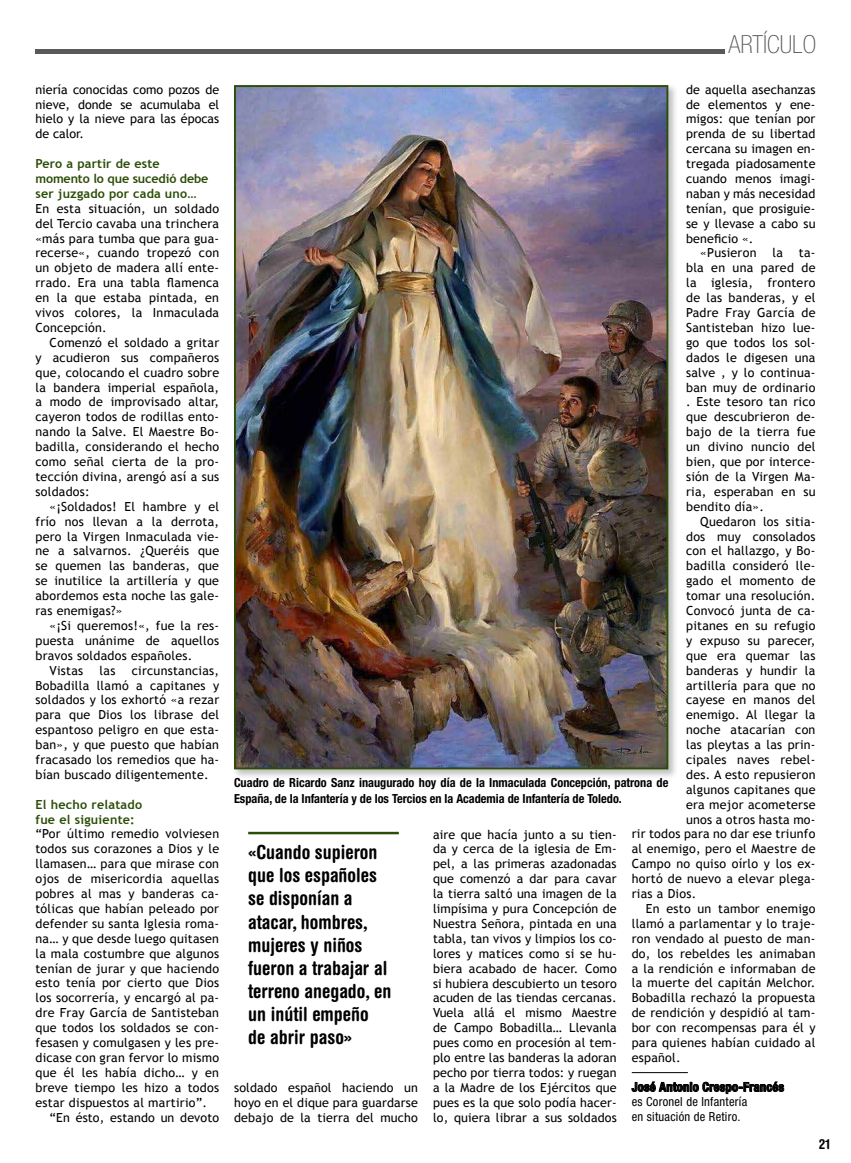
<style>
.page{position:relative;width:851px;height:1163px;background:#fff}
.page>*{position:absolute;margin:0;border:0;box-sizing:border-box;transform-origin:0 0}
.t1{font:100 condensed 25px "Helvetica Neue LT Std";color:#58595b}
.t2{font:700 condensed 19.38px/23.1px "Helvetica Rounded LT Std";color:#000}
.t3{font:700 condensed 13.75px "Helvetica Rounded LT Std";color:#000}
.t4{font:12.5px/14.9px "Trebuchet MS";letter-spacing:.02em;color:#000;text-align:justify}
.t5{font:700 condensed 12.5px/15px "Helvetica Neue LT Std";color:#000}
.t6{font:700 12.5px/14.9px "Trebuchet MS";letter-spacing:.015em;color:#2b4d07}
.t7{font:condensed 12.5px/14.9px "Helvetica Neue LT Std";letter-spacing:.02em;color:#000}
.t8{font:700 condensed 12.5px "Helvetica Neue LT Std";letter-spacing:.02em;color:#000}
</style>
<div class="page">
<hr style="left:35px;top:50px;width:690px;height:4px;background:#58595b">
<hr style="left:631px;top:1072px;width:56px;height:1px;background:#000">
<svg style="left:631px;top:1081px;width:153px;height:12px"></svg>
<div style="left:232px;top:83px;width:446px;height:696px;background:#000;opacity:.25"></div>
<img style="left:237px;top:88px;width:428px;height:678px">
<div style="left:234px;top:85px;width:434px;height:684px;border:2px solid #2b4d07"></div>
<hr style="left:248px;top:831px;width:151px;height:3px;background:#2b4d07">
<p class="t4" style="left:35px;top:82px;width:185px">niería conocidas como pozos de nieve, donde se acumulaba el hielo y la nieve para las épocas de calor.</p>
<p class="t6" style="left:35px;top:156px;width:174px">Pero a partir de este momento lo que sucedió debe ser juzgado por cada uno…</p>
<p class="t4" style="left:35px;top:201px;width:185px">En esta situación, un soldado del Tercio cavaba una trinchera «más para tumba que para gua&shy;recerse«, cuando tropezó con un objeto de madera allí ente&shy;rrado. Era una tabla flamenca en la que estaba pintada, en vivos colores, la Inmaculada Concepción.</p>
<p class="t4" style="left:35px;top:335px;width:185px;text-indent:14px">Comenzó el soldado a gritar y acudieron sus compañeros que, colocando el cuadro sobre la bandera imperial española, a modo de improvisado altar, cayeron todos de rodillas ento&shy;nando la Salve. El Maestre Bo&shy;badilla, considerando el hecho como señal cierta de la pro&shy;tección divina, arengó así a sus soldados:</p>
<p class="t4" style="left:35px;top:499px;width:185px;text-indent:14px">«¡Soldados! El hambre y el frío nos llevan a la derrota, pero la Virgen Inmaculada vie&shy;ne a salvarnos. ¿Queréis que se quemen las banderas, que se inutilice la artillería y que abordemos esta noche las gale&shy;ras enemigas?»</p>
<p class="t4" style="left:50px;top:618px;width:171px">«¡Si queremos!«, fue la res-</p>
<p class="t4" style="left:35px;top:633px;width:185px">puesta unánime de aquellos</p>
<p class="t4" style="left:35px;top:648px;width:158px">bravos soldados españoles.</p>
<p class="t4" style="left:50px;top:662px;width:35px">Vistas</p>
<p class="t4" style="left:100px;top:662px;width:17px">las</p>
<p class="t4" style="left:35px;top:662px;width:185px;text-indent:96px">circunstancias, Bobadilla llamó a capitanes y soldados y los exhortó «a rezar para que Dios los librase del espantoso peligro en que esta&shy;ban», y que puesto que habían fracasado los remedios que ha&shy;bían buscado diligentemente.</p>
<p class="t6" style="left:35px;top:796px;width:108px">El hecho relatado fue el siguiente:</p>
<p class="t4" style="left:35px;top:826px;width:185px">“Por último remedio volviesen</p>
<p class="t4" style="left:35px;top:841px;width:185px">todos sus corazones a Dios y le</p>
<p class="t4" style="left:35px;top:856px;width:185px">llamasen… para que mirase con</p>
<p class="t4" style="left:35px;top:871px;width:185px">ojos de misericordia aquellas</p>
<p class="t4" style="left:35px;top:886px;width:185px">pobres al mas y banderas ca-</p>
<p class="t4" style="left:35px;top:901px;width:185px">tólicas que habían peleado por</p>
<p class="t4" style="left:35px;top:916px;width:185px">defender su santa Iglesia roma-</p>
<p class="t4" style="left:35px;top:930px;width:185px">na… y que desde luego quitasen</p>
<p class="t4" style="left:35px;top:945px;width:185px">la mala costumbre que algunos</p>
<p class="t4" style="left:35px;top:960px;width:185px">tenían de jurar y que haciendo</p>
<p class="t4" style="left:35px;top:975px;width:185px">esto tenía por cierto que Dios</p>
<p class="t4" style="left:35px;top:990px;width:185px">los socorrería, y encargó al pa-</p>
<p class="t4" style="left:35px;top:1005px;width:185px">dre Fray García de Santisteban</p>
<p class="t4" style="left:35px;top:1020px;width:185px">que todos los soldados se con-</p>
<p class="t4" style="left:35px;top:1035px;width:185px">fesasen y comulgasen y les pre-</p>
<p class="t4" style="left:35px;top:1050px;width:185px">dicase con gran fervor lo mismo</p>
<p class="t4" style="left:35px;top:1064px;width:185px">que él les había dicho… y en</p>
<p class="t4" style="left:35px;top:1079px;width:185px">breve tiempo les hizo a todos</p>
<p class="t4" style="left:35px;top:1094px;width:173px">estar dispuestos al martirio”.</p>
<p class="t4" style="left:50px;top:1109px;width:171px">“En ésto, estando un devoto</p>
<h1 class="t1" style="left:728px;top:30px;width:89px">ARTÍCULO</h1>
<p class="t4" style="left:686px;top:82px;width:131px">de aquella asechanzas</p>
<p class="t4" style="left:686px;top:97px;width:131px">de elementos y ene-</p>
<p class="t4" style="left:686px;top:112px;width:131px">migos: que tenían por</p>
<p class="t4" style="left:686px;top:127px;width:131px">prenda de su libertad</p>
<p class="t4" style="left:686px;top:141px;width:131px">cercana su imagen en-</p>
<p class="t4" style="left:686px;top:156px;width:131px">tregada piadosamente</p>
<p class="t4" style="left:686px;top:171px;width:131px">cuando menos imagi-</p>
<p class="t4" style="left:686px;top:186px;width:131px">naban y más necesidad</p>
<p class="t4" style="left:686px;top:201px;width:131px">tenían, que prosiguie-</p>
<p class="t4" style="left:686px;top:216px;width:131px">se y llevase a cabo su</p>
<p class="t4" style="left:686px;top:231px;width:69px">beneficio «.</p>
<p class="t4" style="left:700px;top:246px;width:58px">«Pusieron</p>
<p class="t4" style="left:772px;top:246px;width:12px">la</p>
<p class="t4" style="left:686px;top:246px;width:131px;text-indent:113px">ta&shy;bla en una pared de la iglesia, frontero de las banderas, y el Padre Fray García de Santisteban hizo lue&shy;go que todos los sol&shy;dados le digesen una salve , y lo continua&shy;ban muy de ordinario . Este tesoro tan rico que descubrieron de&shy;bajo de la tierra fue un divino nuncio del bien, que por interce&shy;sión de la Virgen Ma&shy;ria, esperaban en su bendito día».</p>
<p class="t4" style="left:700px;top:514px;width:117px">Quedaron los sitia-</p>
<p class="t4" style="left:686px;top:528px;width:131px">dos muy consolados</p>
<p class="t4" style="left:686px;top:543px;width:131px">con el hallazgo, y Bo-</p>
<p class="t4" style="left:686px;top:558px;width:131px">badilla consideró lle-</p>
<p class="t4" style="left:686px;top:573px;width:131px">gado el momento de</p>
<p class="t4" style="left:686px;top:588px;width:131px">tomar una resolución.</p>
<p class="t4" style="left:686px;top:603px;width:131px">Convocó junta de ca-</p>
<p class="t4" style="left:686px;top:618px;width:131px">pitanes en su refugio</p>
<p class="t4" style="left:686px;top:633px;width:131px">y expuso su parecer,</p>
<p class="t4" style="left:686px;top:648px;width:131px">que era quemar las</p>
<p class="t4" style="left:686px;top:662px;width:131px">banderas y hundir la</p>
<p class="t4" style="left:686px;top:677px;width:131px">artillería para que no</p>
<p class="t4" style="left:686px;top:692px;width:131px">cayese en manos del</p>
<p class="t4" style="left:686px;top:707px;width:131px">enemigo. Al llegar la</p>
<p class="t4" style="left:686px;top:722px;width:131px">noche atacarían con</p>
<p class="t4" style="left:686px;top:737px;width:131px">las pleytas a las prin-</p>
<p class="t4" style="left:686px;top:752px;width:131px">cipales naves rebel-</p>
<p class="t4" style="left:686px;top:767px;width:131px">des. A esto repusieron</p>
<p class="t4" style="left:686px;top:782px;width:131px">algunos capitanes que</p>
<p class="t4" style="left:686px;top:796px;width:131px">era mejor acometerse</p>
<p class="t4" style="left:686px;top:811px;width:131px">unos a otros hasta mo-</p>
<p class="t4" style="left:631px;top:826px;width:185px">rir todos para no dar ese triunfo</p>
<p class="t4" style="left:631px;top:841px;width:185px">al enemigo, pero el Maestre de</p>
<p class="t4" style="left:631px;top:856px;width:185px">Campo no quiso oírlo y los ex-</p>
<p class="t4" style="left:631px;top:871px;width:185px">hortó de nuevo a elevar plega-</p>
<p class="t4" style="left:631px;top:886px;width:66px">rias a Dios.</p>
<p class="t4" style="left:646px;top:901px;width:171px">En esto un tambor enemigo</p>
<p class="t4" style="left:631px;top:916px;width:185px">llamó a parlamentar y lo traje-</p>
<p class="t4" style="left:631px;top:930px;width:185px">ron vendado al puesto de man-</p>
<p class="t4" style="left:631px;top:945px;width:185px">do, los rebeldes les animaban</p>
<p class="t4" style="left:631px;top:960px;width:185px">a la rendición e informaban de</p>
<p class="t4" style="left:631px;top:975px;width:185px">la muerte del capitán Melchor.</p>
<p class="t4" style="left:631px;top:990px;width:185px">Bobadilla rechazó la propuesta</p>
<p class="t4" style="left:631px;top:1005px;width:185px">de rendición y despidió al tam-</p>
<p class="t4" style="left:631px;top:1020px;width:185px">bor con recompensas para él y</p>
<p class="t4" style="left:631px;top:1035px;width:185px">para quienes habían cuidado al</p>
<p class="t4" style="left:631px;top:1050px;width:50px">español.</p>
<p class="t8" style="left:631px;top:1079px;width:154px">José Antonio Crespo-Francés</p>
<p class="t7" style="left:631px;top:1094px;width:117px">es Coronel de Infantería en situación de Retiro.</p>
<p class="t5" style="left:234px;top:775px;width:436px">Cuadro de Ricardo Sanz inaugurado hoy día de la Inmaculada Concepción, patrona de<br>España, de la Infantería y de los Tercios en la Academia de Infantería de Toledo.</p>
<p class="t4" style="left:433px;top:826px;width:185px">aire que hacía junto a su tien&shy;da y cerca de la iglesia de Em&shy;pel, a las primeras azadonadas que comenzó a dar para cavar la tierra saltó una imagen de la limpísima y pura Concepción de Nuestra Señora, pintada en una tabla, tan vivos y limpios los co&shy;lores y matices como si se hu&shy;biera acabado de hacer. Como si hubiera descubierto un tesoro acuden de las tiendas cercanas.<br>Vuela allá el mismo Maestre de Campo Bobadilla… Llevanla pues como en procesión al tem&shy;plo entre las banderas la adoran pecho por tierra todos: y ruegan a la Madre de los Ejércitos que pues es la que solo podía hacer&shy;lo, quiera librar a sus soldados</p>
<h2 class="t2" style="left:248px;top:840px;width:145px">«Cuando supieron que los españoles se disponían a atacar, hombres, mujeres y niños fueron a trabajar al terreno anegado, en un inútil empeño<br>de abrir paso»</h2>
<p class="t4" style="left:234px;top:1079px;width:185px">soldado español haciendo un hoyo en el dique para guardarse debajo de la tierra del mucho</p>
<p class="t3" style="left:818px;top:1135px;width:13px">21</p>
</div>
